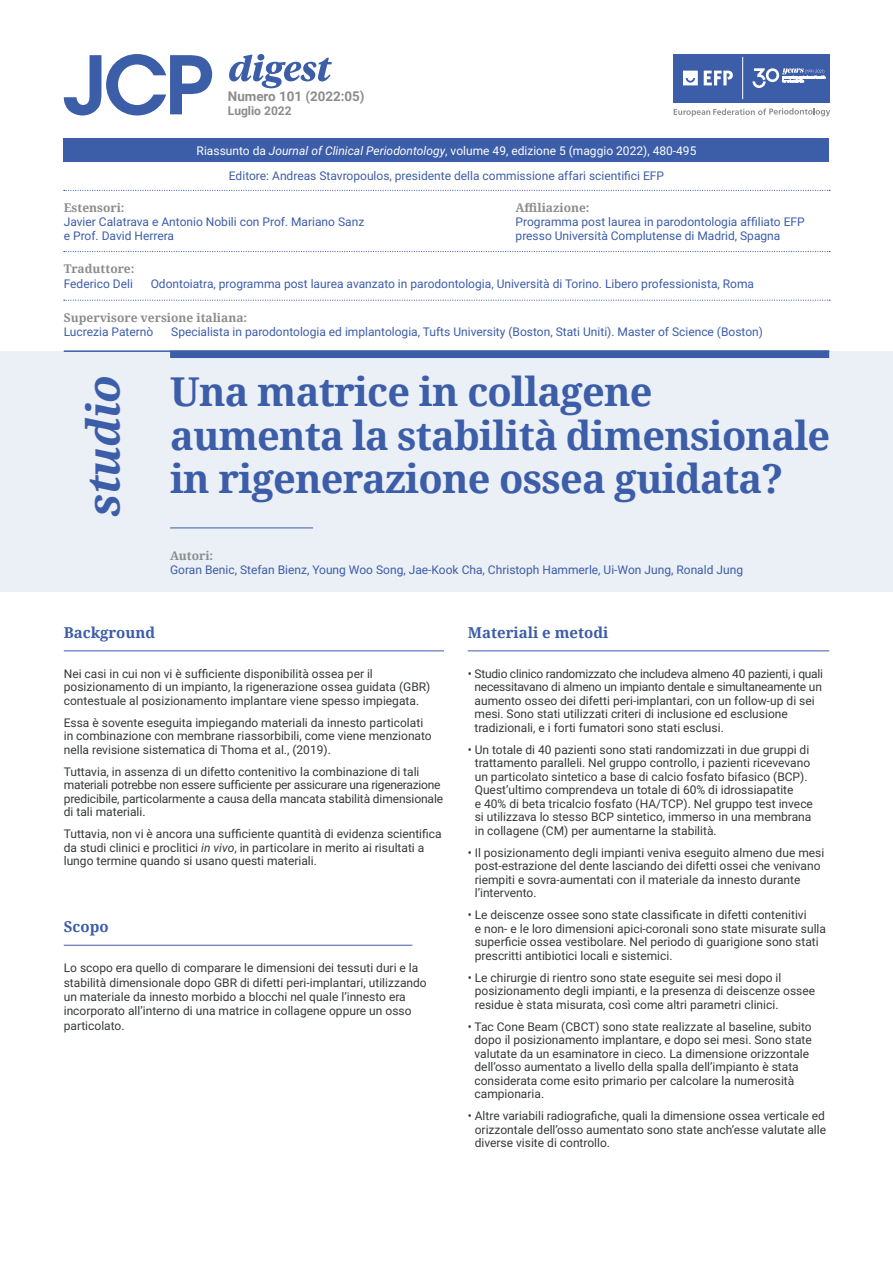
<style>
.page{position:relative;width:893px;height:1263px;background:#fff}
.page>*{position:absolute;margin:0;border:0;box-sizing:border-box;transform-origin:0 0}
.t1{font:italic 700 45px "Noto Serif";letter-spacing:-.02em;color:#3c5da8}
.t2{font:700 39.75px/43.5px "Noto Serif";letter-spacing:-.02em;color:#3c5da8}
.t3{font:700 15px "Noto Serif";color:#3c5da8}
.t4{font:700 13.35px "Roboto";color:#8b8c8d}
.t5{font:12px/13.5px "Roboto";color:#363838}
.t6{font:12px "Roboto";color:#3c5da8}
.t7{font:12px "Roboto";color:#fff}
.t8{font:700 12px "Noto Serif";color:#8b8c8d}
.t9{font:700 12px "Roboto";color:#8b8c8d}
.s1{font-style:italic}
</style>
<div class="page">
<div style="left:64px;top:139px;width:765px;height:23px;background:#3c5da8"></div>
<svg style="left:64px;top:54px;width:148px;height:61px"></svg>
<svg style="left:229px;top:54px;width:103px;height:34px"></svg>
<div style="left:0;top:351px;width:893px;height:241px;background:#ebeff6"></div>
<hr style="left:64px;top:350px;width:765px;height:2px;background:#3c5da8">
<div style="left:170px;top:350px;width:659px;height:8px;background:#3c5da8"></div>
<hr style="left:170px;top:527px;width:143px;height:1px;background:#3c5da8">
<hr style="left:64px;top:650px;width:380px;height:1px;background:#3c5da8">
<hr style="left:64px;top:945px;width:348px;height:1px;background:#3c5da8">
<hr style="left:468px;top:650px;width:361px;height:1px;background:#3c5da8">
<svg style="left:64px;top:190px;width:766px;height:1px"></svg>
<svg style="left:674px;top:108px;width:156px;height:9px"></svg>
<div style="left:673px;top:54px;width:156px;height:49px;background:#3c5da8"></div>
<svg style="left:683px;top:57px;width:142px;height:42px"></svg>
<hr style="left:742px;top:57px;width:1px;height:42px;background:#fff">
<svg style="left:64px;top:251px;width:766px;height:1px"></svg>
<svg style="left:64px;top:300px;width:766px;height:1px"></svg>
<p class="t4" style="left:228px;top:86px;width:138px">Numero 101 (2022:05)</p>
<p class="t9" style="left:228px;top:102px;width:65px">Luglio 2022</p>
<p class="t7" style="left:197px;top:142px;width:501px">Riassunto da <span class="s1">Journal of Clinical Periodontology</span>, volume 49, edizione 5 (maggio 2022), 480-495</p>
<p class="t6" style="left:229px;top:167px;width:437px">Editore: Andreas Stavropoulos, presidente della commissione affari scientifici EFP</p>
<p class="t8" style="left:64px;top:199px;width:62px">Estensori:</p>
<p class="t6" style="left:64px;top:213px;width:302px">Javier Calatrava e Antonio Nobili con Prof. Mariano Sanz</p>
<p class="t6" style="left:64px;top:228px;width:112px">e Prof. David Herrera</p>
<p class="t8" style="left:516px;top:199px;width:75px">Affiliazione:</p>
<p class="t6" style="left:516px;top:213px;width:291px">Programma post laurea in parodontologia affiliato EFP</p>
<p class="t6" style="left:516px;top:228px;width:266px">presso Università Complutense di Madrid, Spagna</p>
<p class="t8" style="left:64px;top:260px;width:72px">Traduttore:</p>
<p class="t6" style="left:64px;top:275px;width:71px">Federico Deli</p>
<p class="t6" style="left:151px;top:275px;width:605px">Odontoiatra, programma post laurea avanzato in parodontologia, Università di Torino. Libero professionista, Roma</p>
<p class="t8" style="left:64px;top:309px;width:185px">Supervisore versione italiana:</p>
<p class="t6" style="left:64px;top:324px;width:91px">Lucrezia Paternò</p>
<p class="t6" style="left:171px;top:324px;width:593px">Specialista in parodontologia ed implantologia, Tufts University (Boston, Stati Uniti). Master of Science (Boston)</p>
<p class="t1" style="left:72px;top:517px;width:143px;rotate:-90deg">studio</p>
<p class="t2" style="left:170px;top:369px;width:662px">Una matrice in collagene aumenta la stabilità dimensionale in rigenerazione ossea guidata?</p>
<p class="t8" style="left:170px;top:547px;width:45px">Autori:</p>
<p class="t6" style="left:170px;top:561px;width:574px">Goran Benic, Stefan Bienz, Young Woo Song, Jae-Kook Cha, Christoph Hammerle, Ui-Won Jung, Ronald Jung</p>
<p class="t3" style="left:64px;top:622px;width:93px">Background</p>
<p class="t5" style="left:64px;top:666px;width:368px">Nei casi in cui non vi è sufficiente disponibilità ossea per il posizionamento di un impianto, la rigenerazione ossea guidata (GBR) contestuale al posizionamento implantare viene spesso impiegata.</p>
<p class="t5" style="left:64px;top:715px;width:369px">Essa è sovente eseguita impiegando materiali da innesto particolati in combinazione con membrane riassorbibili, come viene menzionato nella revisione sistematica di Thoma et al., (2019).</p>
<p class="t5" style="left:64px;top:764px;width:381px">Tuttavia, in assenza di un difetto contenitivo la combinazione di tali materiali potrebbe non essere sufficiente per assicurare una rigenerazione predicibile, particolarmente a causa della mancata stabilità dimensionale di tali materiali.</p>
<p class="t5" style="left:64px;top:827px;width:379px">Tuttavia, non vi è ancora una sufficiente quantità di evidenza scientifica da studi clinici e proclitici <span class="s1">in vivo</span>, in particolare in merito ai risultati a lungo termine quando si usano questi materiali.</p>
<p class="t3" style="left:64px;top:916px;width:46px">Scopo</p>
<p class="t5" style="left:64px;top:960px;width:364px;line-height:14.4px">Lo scopo era quello di comparare le dimensioni dei tessuti duri e la stabilità dimensionale dopo GBR di difetti peri-implantari, utilizzando un materiale da innesto morbido a blocchi nel quale l’innesto era incorporato all’interno di una matrice in collagene oppure un osso particolato.</p>
<p class="t3" style="left:468px;top:622px;width:142px">Materiali e metodi</p>
<p class="t5" style="left:474px;top:666px;width:350px;text-indent:-7px">• Studio clinico randomizzato che includeva almeno 40 pazienti, i quali necessitavano di almeno un impianto dentale e simultaneamente un aumento osseo dei difetti peri-implantari, con un follow-up di sei mesi. Sono stati utilizzati criteri di inclusione ed esclusione tradizionali, e i forti fumatori sono stati esclusi.</p>
<p class="t5" style="left:475px;top:742px;width:340px;text-indent:-7px">• Un totale di 40 pazienti sono stati randomizzati in due gruppi di trattamento paralleli. Nel gruppo controllo, i pazienti ricevevano un particolato sintetico a base di calcio fosfato bifasico (BCP).<br>Quest’ultimo comprendeva un totale di 60% di idrossiapatite<br>e 40% di beta tricalcio fosfato (HA/TCP). Nel gruppo test invece si utilizzava lo stesso BCP sintetico, immerso in una membrana in collagene (CM) per aumentarne la stabilità.</p>
<p class="t5" style="left:475px;top:845px;width:351px;text-indent:-7px">• Il posizionamento degli impianti veniva eseguito almeno due mesi post-estrazione del dente lasciando dei difetti ossei che venivano riempiti e sovra-aumentati con il materiale da innesto durante l’intervento.</p>
<p class="t5" style="left:475px;top:908px;width:353px;text-indent:-7px">• Le deiscenze ossee sono state classificate in difetti contenitivi<br>e non- e le loro dimensioni apici-coronali sono state misurate sulla superficie ossea vestibolare. Nel periodo di guarigione sono stati prescritti antibiotici locali e sistemici.</p>
<p class="t5" style="left:475px;top:970px;width:342px;text-indent:-7px">• Le chirurgie di rientro sono state eseguite sei mesi dopo il posizionamento degli impianti, e la presenza di deiscenze ossee residue è stata misurata, così come altri parametri clinici.</p>
<p class="t5" style="left:474px;top:1019px;width:339px;text-indent:-7px">• Tac Cone Beam (CBCT) sono state realizzate al baseline, subito dopo il posizionamento implantare, e dopo sei mesi. Sono state valutate da un esaminatore in cieco. La dimensione orizzontale dell’osso aumentato a livello della spalla dell’impianto è stata considerata come esito primario per calcolare la numerosità campionaria.</p>
<p class="t5" style="left:475px;top:1109px;width:353px;text-align:justify;text-indent:-7px">• Altre variabili radiografiche, quali la dimensione ossea verticale ed orizzontale dell’osso aumentato sono state anch’esse valutate alle diverse visite di controllo.</p>
</div>
